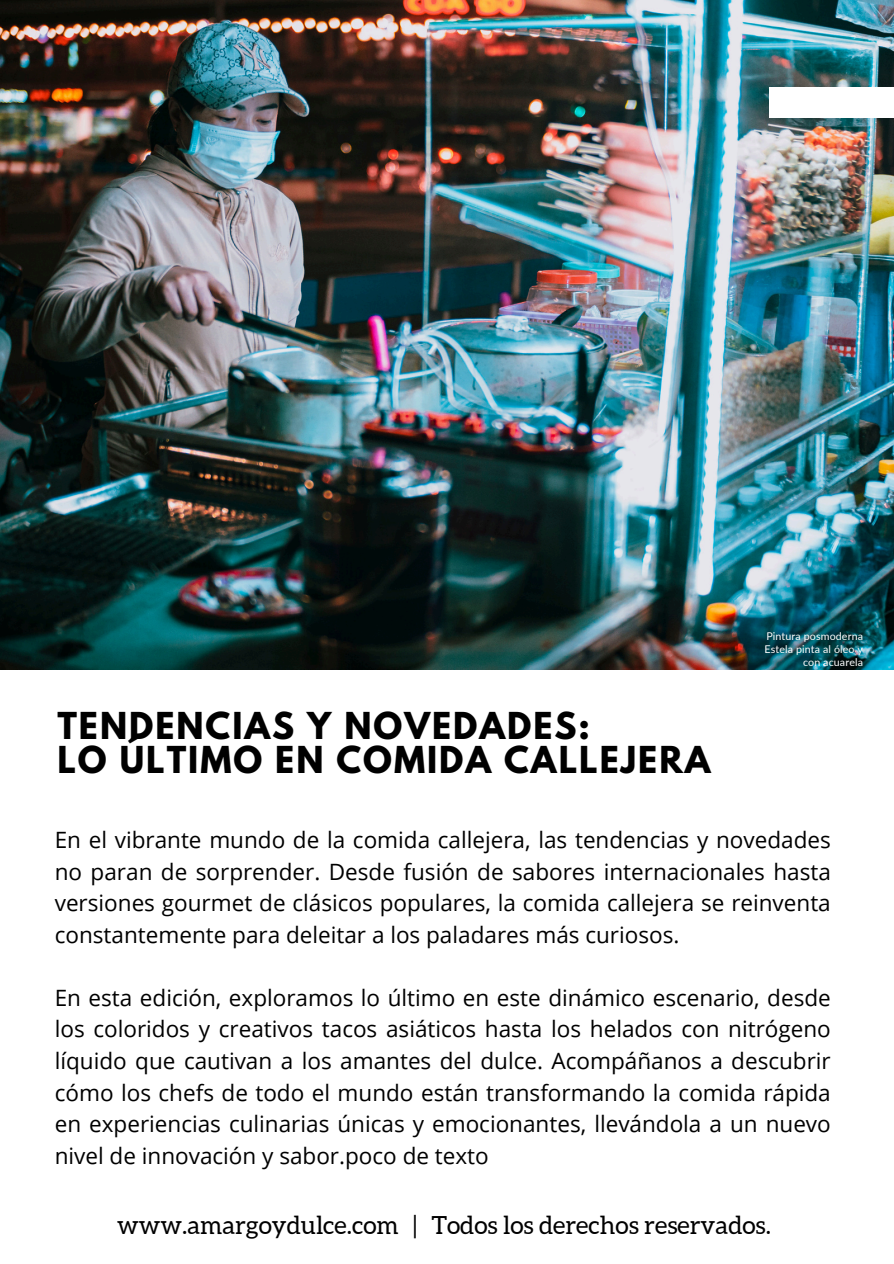
<style>
.page{position:relative;width:894px;height:1264px;background:#fff}
.page>*{position:absolute;margin:0;border:0;box-sizing:border-box;transform-origin:0 0}
.t1{font:700 32.85px/33.8px "League Spartan";letter-spacing:.06em;color:#000}
.t2{font:24.9px "Aleo";color:#000}
.t3{font:22.5px/31.5px "Open Sans";color:#000;text-align:justify}
.t4{font:10.65px/13.2px "Lato";letter-spacing:.01em;color:#fff;text-align:right}
</style>
<div class="page">
<img style="left:0;top:0;width:893px;height:669px">
<div style="left:769px;top:88px;width:124px;height:30px;background:#fff"></div>
<p class="t1" style="left:57px;top:713px;width:654px">TENDENCIAS Y NOVEDADES:<br>LO ÚLTIMO EN COMIDA CALLEJERA</p>
<p class="t4" style="left:766px;top:628px;width:98px">Pintura posmoderna</p>
<h1 class="t4" style="left:764px;top:642px;width:100px">Estela pinta al óleo y con acuarela</h1>
<h2 class="t3" style="left:55px;top:823px;width:777px">En el vibrante mundo de la comida callejera, las tendencias y novedades no paran de sorprender. Desde fusión de sabores internacionales hasta versiones gourmet de clásicos populares, la comida callejera se reinventa constantemente para deleitar a los paladares más curiosos.</h2>
<h2 class="t3" style="left:55px;top:981px;width:777px">En esta edición, exploramos lo último en este dinámico escenario, desde los coloridos y creativos tacos asiáticos hasta los helados con nitrógeno líquido que cautivan a los amantes del dulce. Acompáñanos a descubrir cómo los chefs de todo el mundo están transformando la comida rápida en experiencias culinarias únicas y emocionantes, llevándola a un nuevo nivel de innovación y sabor.poco de texto</h2>
<h2 class="t2" style="left:117px;top:1211px;width:655px">www.amargoydulce.com | Todos los derechos reservados.</h2>
</div>
